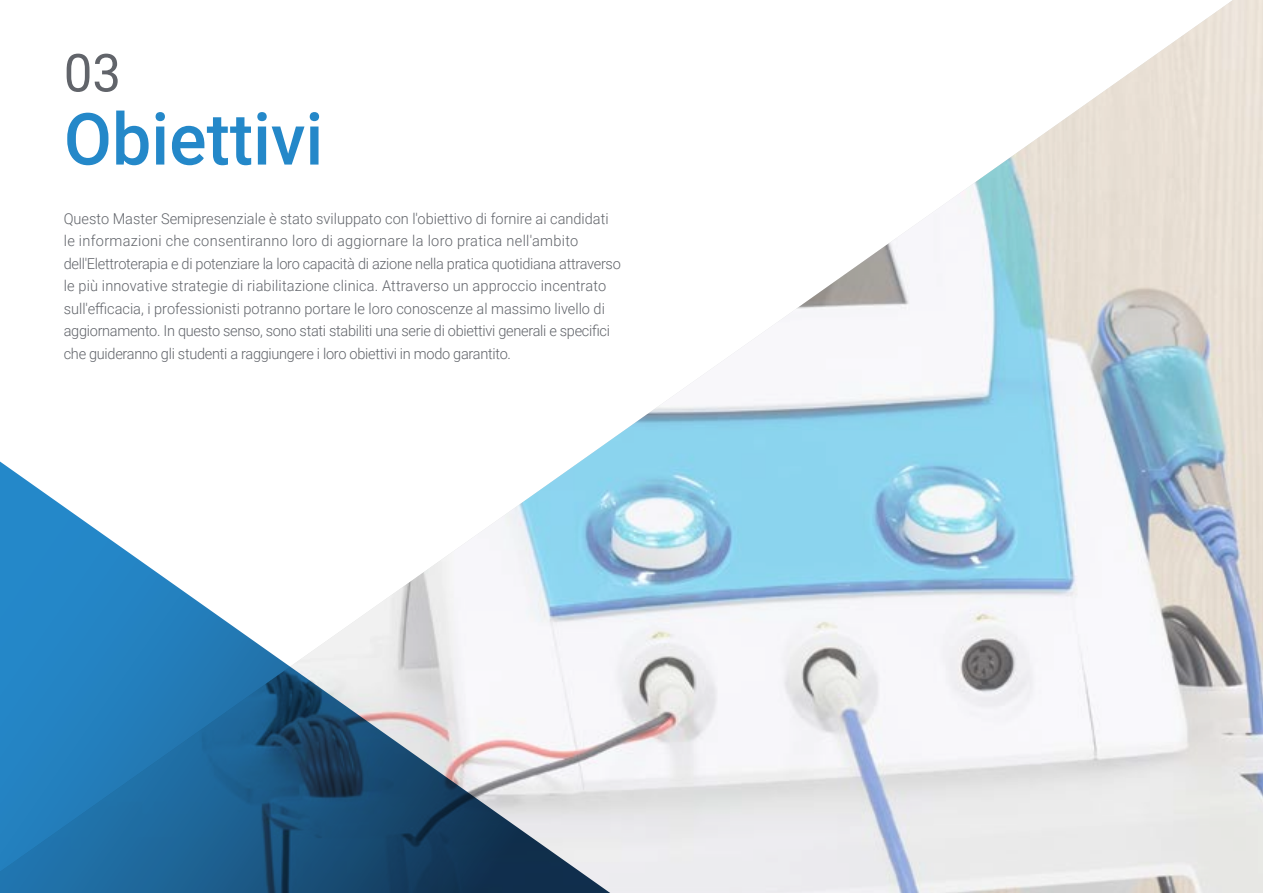
<style>
.page{position:relative;width:1263px;height:893px;background:#fff}
.page>*{position:absolute;margin:0;border:0;box-sizing:border-box;transform-origin:0 0}
.t1{font:500 72px "Roboto";color:#2488c9}
.t2{font:52.5px "Roboto";color:#61646a}
.t3{font:300 15px/22.5px "Roboto";color:#61646a}
</style>
<div class="page">
<img style="left:602px;top:0;width:661px;height:893px">
<svg style="left:0;top:446px;width:640px;height:447px"></svg>
<h2 class="t2" style="left:64px;top:36px;width:59px">03</h2>
<h1 class="t1" style="left:64px;top:89px;width:261px">Obiettivi</h1>
<p class="t3" style="left:64px;top:207px;width:559px">Questo Master Semipresenziale è stato sviluppato con l'obiettivo di fornire ai candidati le informazioni che consentiranno loro di aggiornare la loro pratica nell'ambito dell'Elettroterapia e di potenziare la loro capacità di azione nella pratica quotidiana attraverso le più innovative strategie di riabilitazione clinica. Attraverso un approccio incentrato sull'efficacia, i professionisti potranno portare le loro conoscenze al massimo livello di aggiornamento. In questo senso, sono stati stabiliti una serie di obiettivi generali e specifici che guideranno gli studenti a raggiungere i loro obiettivi in modo garantito.</p>
</div>
